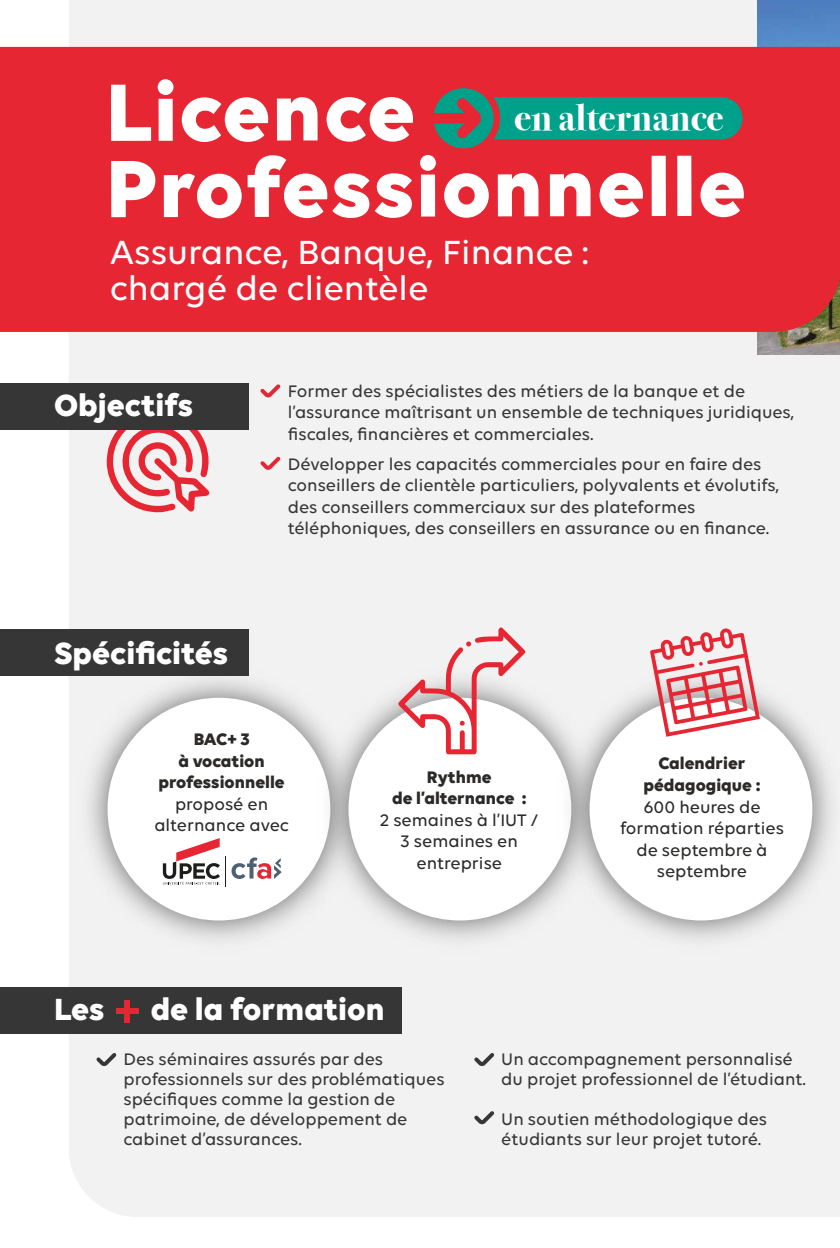
<style>
.page{position:relative;width:840px;height:1248px;background:#fff}
.page>*{position:absolute;margin:0;border:0;box-sizing:border-box;transform-origin:0 0}
.t1{font:700 87.6px "Volte";letter-spacing:.02em;color:#fff}
.t2{font:700 38px "Bodoni Svty Two OSITCTT";color:#fff}
.t3{font:500 36.2px/36.2px "Volte";color:#fff}
.t4{font:700 33px "Volte";color:#fff}
.t5{font:500 18px/20px "Volte";color:#373636}
.t6{font:500 18px/21.6px "Volte";color:#2b2a29;text-align:center}
.t7{font:700 18px/21.6px "Volte";color:#2b2a29;text-align:center}
</style>
<div class="page">
<div style="left:69px;top:0;width:770px;height:1216px;background:#f2f2f2"></div>
<img style="left:757px;top:0;width:82px;height:354px">
<img style="left:68px;top:658px;width:241px;height:302px">
<div style="left:107px;top:697px;width:223px;height:223px;background:#fff;border-radius:50%"></div>
<img style="left:309px;top:658px;width:240px;height:302px">
<div style="left:348px;top:697px;width:223px;height:223px;background:#fff;border-radius:50%"></div>
<div style="left:0;top:47px;width:839px;height:285px;background:#e62733"></div>
<hr style="left:225px;top:855px;width:1px;height:31px;background:#1d1d1b">
<svg style="left:163px;top:838px;width:57px;height:46px"></svg>
<svg style="left:231px;top:857px;width:50px;height:21px"></svg>
<div style="left:0;top:629px;width:248px;height:46px;background:#373636"></div>
<svg style="left:107px;top:429px;width:102px;height:83px"></svg>
<div style="left:0;top:383px;width:248px;height:46px;background:#373636"></div>
<svg style="left:93px;top:1049px;width:27px;height:20px"></svg>
<svg style="left:256px;top:453px;width:28px;height:20px"></svg>
<svg style="left:256px;top:380px;width:28px;height:21px"></svg>
<div style="left:0;top:986px;width:401px;height:47px;background:#373636"></div>
<div style="left:124px;top:1000px;width:6px;height:22px;background:#e62733"></div>
<div style="left:116px;top:1008px;width:22px;height:6px;background:#e62733"></div>
<svg style="left:470px;top:1049px;width:27px;height:20px"></svg>
<svg style="left:470px;top:1107px;width:27px;height:20px"></svg>
<div style="left:470px;top:97px;width:272px;height:42px;background:#00a18a;border-radius:21px"></div>
<div style="left:426px;top:82px;width:74px;height:73px;background:#e62733;border-radius:50%"></div>
<div style="left:433px;top:88px;width:60px;height:60px;background:#00a18a;border-radius:50%"></div>
<svg style="left:447px;top:88px;width:43px;height:60px"></svg>
<div style="left:422px;top:113px;width:53px;height:10px;background:#e62733"></div>
<img style="left:549px;top:658px;width:290px;height:302px">
<div style="left:589px;top:697px;width:222px;height:223px;background:#fff;border-radius:50%"></div>
<svg style="left:649px;top:628px;width:110px;height:108px"></svg>
<svg style="left:397px;top:627px;width:128px;height:127px"></svg>
<h1 class="t1" style="left:106px;top:59px;width:311px">Licence</h1>
<h2 class="t2" style="left:513px;top:95px;width:211px">en alternance</h2>
<h1 class="t1" style="left:106px;top:135px;width:641px">Professionnelle</h1>
<h3 class="t3" style="left:110px;top:233px;width:480px">Assurance, Banque, Finance : chargé de clientèle</h3>
<h3 class="t4" style="left:54px;top:385px;width:140px">Objectifs</h3>
<h3 class="t4" style="left:54px;top:633px;width:175px">Spécificités</h3>
<p class="t5" style="left:288px;top:380px;width:507px;line-height:21.6px">Former des spécialistes des métiers de la banque et de l’assurance maîtrisant un ensemble de techniques juridiques, fiscales, financières et commerciales.</p>
<p class="t5" style="left:288px;top:452px;width:492px;line-height:21.6px">Développer les capacités commerciales pour en faire des conseillers de clientèle particuliers, polyvalents et évolutifs, des conseillers commerciaux sur des plateformes téléphoniques, des conseillers en assurance ou en finance.</p>
<p class="t7" style="left:158px;top:727px;width:128px">BAC+ 3<br>à vocation professionnelle</p>
<p class="t6" style="left:154px;top:792px;width:136px">proposé en alternance avec</p>
<p class="t7" style="left:392px;top:765px;width:136px">Rythme<br>de l’alternance :</p>
<p class="t6" style="left:380px;top:808px;width:160px">2 semaines à l’IUT /<br>3 semaines en entreprise</p>
<p class="t7" style="left:643px;top:752px;width:119px">Calendrier pédagogique :</p>
<p class="t6" style="left:619px;top:795px;width:165px">600 heures de formation réparties de septembre à septembre</p>
<h3 class="t4" style="left:54px;top:989px;width:52px">Les</h3>
<h3 class="t4" style="left:151px;top:989px;width:235px">de la formation</h3>
<p class="t5" style="left:123px;top:1048px;width:322px">Des séminaires assurés par des professionnels sur des problématiques spécifiques comme la gestion de patrimoine, de développement de cabinet d’assurances.</p>
<p class="t5" style="left:501px;top:1048px;width:306px">Un accompagnement personnalisé du projet professionnel de l’étudiant.</p>
<p class="t5" style="left:501px;top:1108px;width:267px">Un soutien méthodologique des étudiants sur leur projet tutoré.</p>
</div>
